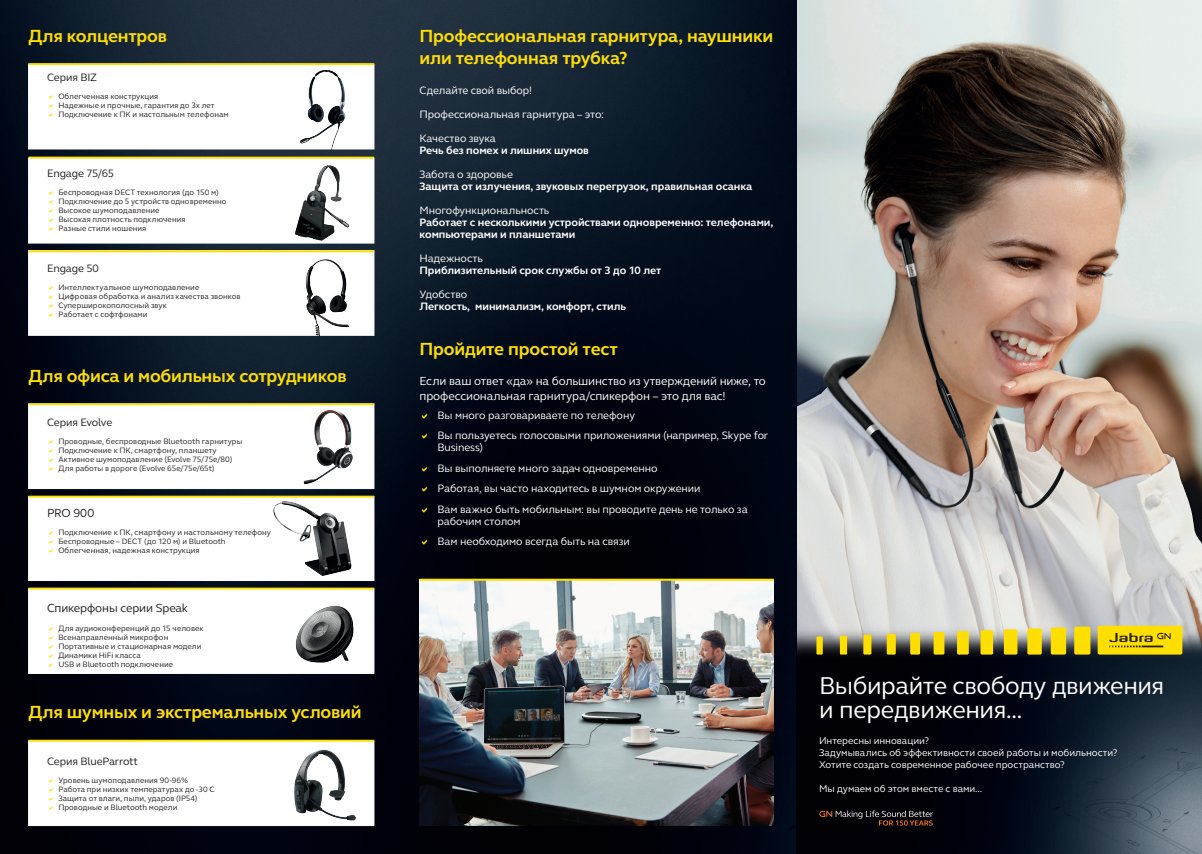
<style>
.page{position:relative;width:1202px;height:854px;background:#fff}
.page>*{position:absolute;margin:0;border:0;box-sizing:border-box;transform-origin:0 0}
.t1{font:25px/23.9px "GN Elliot";letter-spacing:-.015em;color:#fff}
.t2{font:700 18px/22px "GN Elliot";letter-spacing:-.01em;color:#ffdf01}
.t3{font:12px/15px "GN Elliot";letter-spacing:-.015em;color:#fff}
.t4{font:12px "GN Elliot";letter-spacing:-.015em;color:#231f20}
.t5{font:11px/20.5px "GN Elliot";letter-spacing:-.01em;color:#fff}
.t6{font:700 11px/12px "GN Elliot";letter-spacing:-.005em;color:#fff}
.t7{font:11px "GN Elliot";letter-spacing:-.015em;color:#231f20}
.t8{font:10px/12px "GN Elliot";color:#fff}
.t9{font:8px/9px "GN Elliot";letter-spacing:.005em;color:#231f20}
</style>
<div class="page">
<img style="left:797px;top:0;width:405px;height:458px">
<img style="left:0;top:0;width:797px;height:853px">
<img style="left:797px;top:458px;width:405px;height:395px">
<div style="left:816px;top:636px;width:7px;height:18px;background:#ffdf01"></div>
<div style="left:840px;top:635px;width:7px;height:19px;background:#ffdf01"></div>
<div style="left:863px;top:634px;width:8px;height:20px;background:#ffdf01"></div>
<div style="left:887px;top:633px;width:9px;height:21px;background:#ffdf01"></div>
<div style="left:910px;top:632px;width:10px;height:22px;background:#ffdf01"></div>
<div style="left:934px;top:631px;width:10px;height:23px;background:#ffdf01"></div>
<div style="left:957px;top:631px;width:12px;height:23px;background:#ffdf01"></div>
<div style="left:980px;top:630px;width:13px;height:24px;background:#ffdf01;border-radius:2px"></div>
<div style="left:1004px;top:629px;width:13px;height:25px;background:#ffdf01;border-radius:2px"></div>
<div style="left:1027px;top:628px;width:15px;height:26px;background:#ffdf01;border-radius:2px"></div>
<div style="left:1051px;top:627px;width:15px;height:27px;background:#ffdf01;border-radius:2px"></div>
<div style="left:1074px;top:626px;width:16px;height:28px;background:#ffdf01;border-radius:2px"></div>
<div style="left:1098px;top:625px;width:84px;height:29px;background:#ffdf01;border-radius:2px"></div>
<svg style="left:1109px;top:632px;width:62px;height:15px"></svg>
<img style="left:420px;top:580px;width:354px;height:245px">
<hr style="left:420px;top:578px;width:354px;height:2px;background:#ffdf01">
<div style="left:28px;top:64px;width:346px;height:85px;background:#fff;border:1px solid #fff"></div>
<img style="left:298px;top:70px;width:50px;height:79px">
<hr style="left:28px;top:63px;width:346px;height:2px;background:#ffdf01">
<div style="left:28px;top:158px;width:346px;height:85px;background:#fff;border:1px solid #fff"></div>
<img style="left:279px;top:159px;width:90px;height:84px">
<hr style="left:28px;top:156px;width:346px;height:2px;background:#ffdf01">
<div style="left:28px;top:250px;width:346px;height:85px;background:#fff;border:1px solid #fff"></div>
<img style="left:284px;top:252px;width:87px;height:83px">
<hr style="left:28px;top:250px;width:346px;height:2px;background:#ffdf01">
<div style="left:28px;top:403px;width:346px;height:85px;background:#fff"></div>
<img style="left:295px;top:405px;width:66px;height:84px">
<hr style="left:28px;top:403px;width:346px;height:2px;background:#ffdf01">
<div style="left:28px;top:496px;width:346px;height:84px;background:#fff;border:1px solid #fff"></div>
<img style="left:257px;top:497px;width:117px;height:83px">
<hr style="left:28px;top:495px;width:346px;height:2px;background:#ffdf01">
<div style="left:28px;top:588px;width:346px;height:85px;background:#fff;border:1px solid #fff"></div>
<img style="left:279px;top:590px;width:95px;height:83px">
<hr style="left:28px;top:587px;width:346px;height:2px;background:#ffdf01">
<div style="left:28px;top:740px;width:346px;height:85px;background:#fff;border:1px solid #fff"></div>
<img style="left:279px;top:750px;width:87px;height:75px">
<hr style="left:28px;top:739px;width:346px;height:2px;background:#ffdf01">
<svg style="left:819px;top:810px;width:114px;height:15px;background:#2a211e"></svg>
<svg style="left:422px;top:413px;width:5px;height:5px"></svg>
<svg style="left:422px;top:433px;width:5px;height:5px"></svg>
<svg style="left:422px;top:466px;width:5px;height:5px"></svg>
<svg style="left:422px;top:486px;width:5px;height:5px"></svg>
<svg style="left:422px;top:507px;width:5px;height:5px"></svg>
<svg style="left:422px;top:539px;width:5px;height:5px"></svg>
<h2 class="t2" style="left:28px;top:24px;width:140px">Для колцентров</h2>
<h3 class="t7" style="left:47px;top:70px;width:52px">Серия BIZ</h3>
<p class="t9" style="left:58px;top:92px;width:172px">Облегченная конструкция<br>Надежные и прочные, гарантия до 3х лет<br>Подключение к ПК и настольным телефонам</p>
<h3 class="t7" style="left:47px;top:166px;width:69px">Engage 75/65</h3>
<p class="t9" style="left:58px;top:187px;width:170px">Беспроводная DECT технология (до 150 м)<br>Подключение до 5 устройств одновременно<br>Высокое шумоподавление<br>Высокая плотность подключения<br>Разные стили ношения</p>
<h3 class="t7" style="left:47px;top:261px;width:53px">Engage 50</h3>
<p class="t9" style="left:58px;top:283px;width:184px">Интеллектуальное шумоподавление<br>Цифровая обработка и анализ качества звонков<br>Суперширокополосный звук<br>Работает с софтфонами</p>
<h2 class="t2" style="left:28px;top:364px;width:320px">Для офиса и мобильных сотрудников</h2>
<h3 class="t7" style="left:47px;top:415px;width:67px">Серия Evolve</h3>
<p class="t9" style="left:58px;top:436px;width:186px">Проводные, беспроводные Bluetooth гарнитуры Подключение к ПК, смартфону, планшету Активное шумоподавление (Evolve 75/75e/80)<br>Для работы в дороге (Evolve 65e/75e/65t)</p>
<h3 class="t4" style="left:47px;top:505px;width:49px">PRO 900</h3>
<p class="t9" style="left:58px;top:527px;width:214px">Подключение к ПК, смартфону и настольному телефону<br>Беспроводные – DECT (до 120 м) и Bluetooth<br>Облегченная, надежная конструкция</p>
<h3 class="t4" style="left:47px;top:600px;width:142px">Спикерфоны cерии Speak</h3>
<p class="t9" style="left:58px;top:623px;width:147px">Для аудиоконференций до 15 человек<br>Всенаправленный микрофон<br>Портативные и стационарная модели<br>Динамики HiFi класса<br>USB и Bluetooth подключение</p>
<h2 class="t2" style="left:28px;top:700px;width:335px">Для шумных и экстремальных условий</h2>
<h3 class="t7" style="left:47px;top:754px;width:93px">Серия BlueParrott</h3>
<p class="t9" style="left:58px;top:775px;width:158px">Уровень шумоподавления 90-96% Работа при низких температурах до -30 С Защита от влаги, пыли, ударов (IP54)<br>Проводные и Bluetooth модели</p>
<h2 class="t2" style="left:420px;top:24px;width:355px">Профессиональная гарнитура, наушники или телефонная трубка?</h2>
<h3 class="t5" style="left:420px;top:78px;width:186px;line-height:24px">Сделайте свой выбор!<br>Профессиональная гарнитура – это:<br>Качество звука</h3>
<h3 class="t6" style="left:420px;top:144px;width:171px">Речь без помех и лишних шумов</h3>
<h3 class="t5" style="left:420px;top:164px;width:95px">Забота о здоровье</h3>
<h3 class="t6" style="left:420px;top:180px;width:334px">Защита от излучения, звуковых перегрузок, правильная осанка</h3>
<h3 class="t5" style="left:420px;top:200px;width:131px">Многофункциональность</h3>
<h3 class="t6" style="left:420px;top:216px;width:355px">Работает с несколькими устройствами одновременно: телефонами, компьютерами и планшетами</h3>
<h3 class="t5" style="left:420px;top:248px;width:65px">Надежность</h3>
<h3 class="t6" style="left:420px;top:264px;width:243px">Приблизительный срок службы от 3 до 10 лет</h3>
<h3 class="t5" style="left:420px;top:284px;width:49px">Удобство</h3>
<h3 class="t6" style="left:420px;top:300px;width:208px">Легкость, минимализм, комфорт, стиль</h3>
<h2 class="t2" style="left:420px;top:337px;width:200px">Пройдите простой тест</h2>
<h3 class="t3" style="left:420px;top:373px;width:348px">Если ваш ответ «да» на большинство из утверждений ниже, то профессиональная гарнитура/спикерфон – это для вас!</h3>
<h3 class="t5" style="left:438px;top:404px;width:332px">Вы много разговариваете по телефону<br>Вы пользуетесь голосовыми приложениями (например, Skype for</h3>
<h3 class="t5" style="left:438px;top:437px;width:312px">Business)<br>Вы выполняете много задач одновременно<br>Работая, вы часто находитесь в шумном окружении<br>Вам важно быть мобильным: вы проводите день не только за</h3>
<h3 class="t5" style="left:438px;top:510px;width:194px">рабочим столом<br>Вам необходимо всегда быть на связи</h3>
<h1 class="t1" style="left:819px;top:672px;width:347px">Выбирайте свободу движения и передвижения...</h1>
<p class="t8" style="left:819px;top:734px;width:300px">Интересны инновации?<br>Задумывались об эффективности своей работы и мобильности?<br>Хотите создать современное рабочее пространство?</p>
<p class="t8" style="left:819px;top:782px;width:165px">Мы думаем об этом вместе с вами...</p>
</div>
